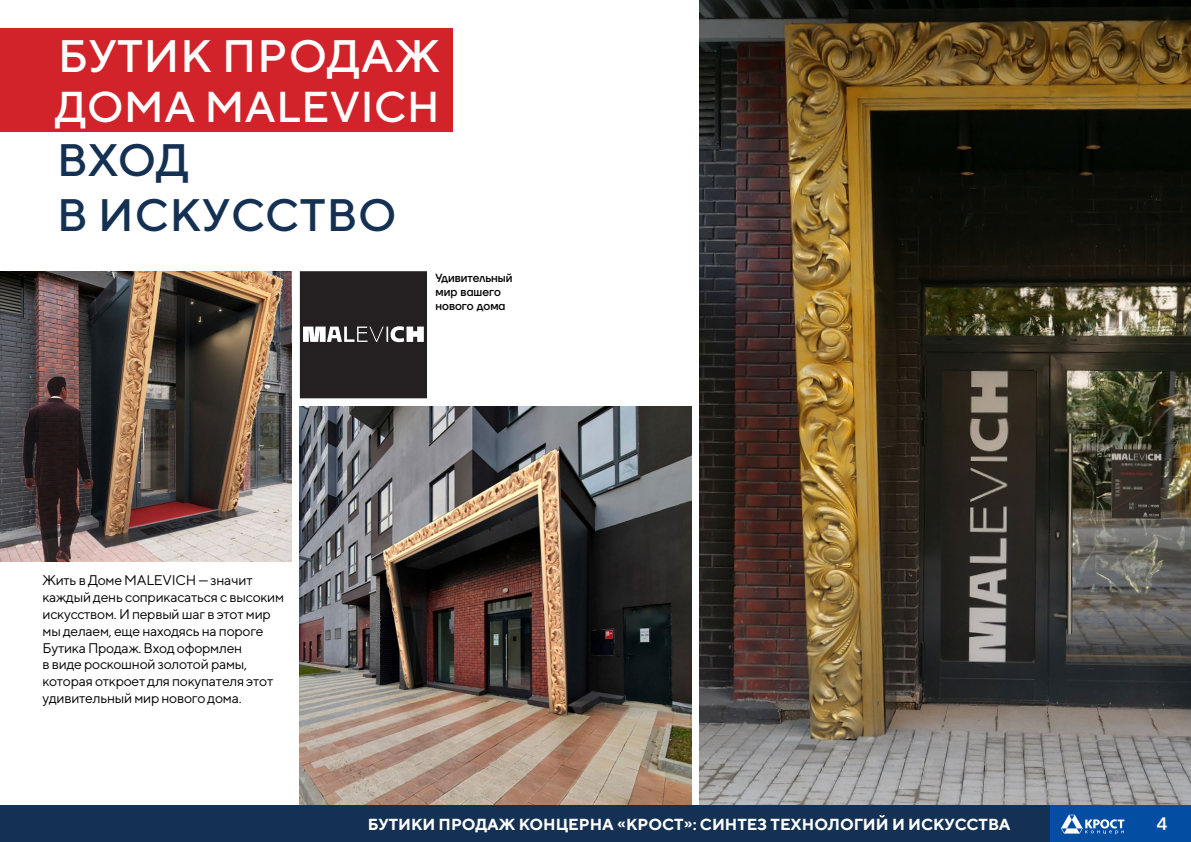
<style>
.page{position:relative;width:1191px;height:842px;background:#fff}
.page>*{position:absolute;margin:0;border:0;box-sizing:border-box;transform-origin:0 0}
.заг1{font:500 45.5px "TT Norms";letter-spacing:.01em;color:#143153}
.t1{font:500 45.5px "TT Norms";letter-spacing:.01em;color:#fff}
.t2{font:500 43.2px "TT Norms";color:#fff}
.t3{font:500 18px "TT Norms";color:#fff}
.t4{font:700 16px "TT Norms";color:#fff}
.текст{font:14px/16.8px "TT Norms";letter-spacing:-.02em;color:#000}
.t5{font:500 11.8px/13.9px "TT Firs Neue";color:#000}
</style>
<div class="page">
<img style="left:699px;top:0;width:492px;height:805px">
<div style="left:0;top:28px;width:452px;height:57px;background:#d2232a"></div>
<div style="left:0;top:75px;width:452px;height:57px;background:#d2232a"></div>
<img style="left:300px;top:407px;width:391px;height:398px">
<img style="left:0;top:271px;width:291px;height:290px">
<svg style="left:300px;top:271px;width:127px;height:127px"></svg>
<div style="left:0;top:805px;width:1191px;height:37px;background:#143153"></div>
<div style="left:1050px;top:805px;width:141px;height:37px;background:#034ea2"></div>
<svg style="left:1061px;top:815px;width:63px;height:19px"></svg>
<p class="t1" style="left:58px;top:28px;width:383px">БУТИК ПРОДАЖ</p>
<p class="t2" style="left:55px;top:80px;width:386px">ДОМА MALEVICH</p>
<p class="заг1" style="left:57px;top:132px;width:134px">ВХОД</p>
<p class="заг1" style="left:57px;top:186px;width:342px">В ИСКУССТВО</p>
<p class="t5" style="left:435px;top:271px;width:79px">Удивительный мир вашего нового дома</p>
<p class="текст" style="left:43px;top:572px;width:243px">Жить в Доме MALEVICH — значит каждый день соприкасаться с высоким искусством. И первый шаг в этот мир мы делаем, еще находясь на пороге<br>Бутика Продаж. Вход оформлен<br>в виде роскошной золотой рамы, которая откроет для покупателя этот удивительный мир нового дома.</p>
<p class="t4" style="left:368px;top:814px;width:644px">БУТИКИ ПРОДАЖ КОНЦЕРНА «КРОСТ»: СИНТЕЗ ТЕХНОЛОГИЙ И ИСКУССТВА</p>
<p class="t3" style="left:1156px;top:812px;width:12px">4</p>
</div>
